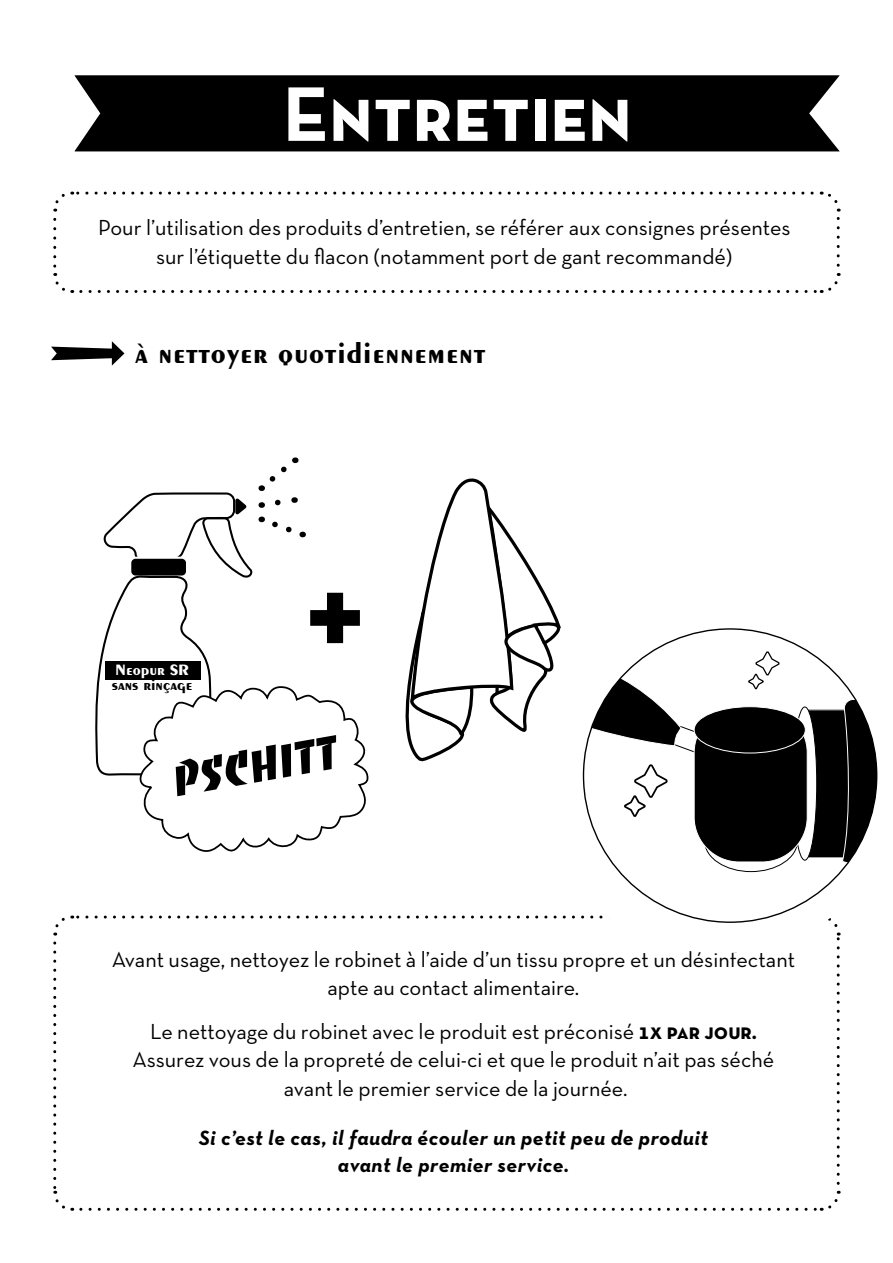
<style>
.page{position:relative;width:893px;height:1263px;background:#fff}
.page>*{position:absolute;margin:0;border:0;box-sizing:border-box;transform-origin:0 0}
.t1{font:133.2px "Neutra Text TF Bold SC Alt";color:#000}
.t2{font:700 78.6px "Neutraface Text";color:#fff}
.t3{font:46.05px "Banco Std";color:#000}
.t4{font:700 30px "Peignot LT Std";letter-spacing:.025em;color:#000}
.t5{font:22.2px/28.5px "Neutra Text TF";color:#000;text-align:center}
.t6{font:italic 700 21px/27px "Neutra Text";letter-spacing:.025em;color:#000;text-align:center}
.t7{font:700 16.05px "Peignot LT Std";color:#000}
.t8{font:700 16.05px "Peignot LT Std";color:#fff}
.s1{font-family:"Neutra Text TF Bold SC Alt"}
</style>
<div class="page">
<div style="left:74px;top:75px;width:766px;height:77px;background:#000"></div>
<svg style="left:95px;top:457px;width:274px;height:395px"></svg>
<div style="left:105px;top:661px;width:96px;height:18px;background:#000"></div>
<svg style="left:405px;top:478px;width:138px;height:284px"></svg>
<svg style="left:51px;top:341px;width:73px;height:25px"></svg>
<svg style="left:53px;top:219px;width:20px;height:74px"></svg>
<svg style="left:81px;top:273px;width:760px;height:20px"></svg>
<svg style="left:821px;top:191px;width:19px;height:74px"></svg>
<svg style="left:53px;top:191px;width:759px;height:21px"></svg>
<svg style="left:53px;top:943px;width:20px;height:268px"></svg>
<svg style="left:81px;top:1191px;width:760px;height:20px"></svg>
<svg style="left:836px;top:955px;width:4px;height:228px"></svg>
<svg style="left:53px;top:915px;width:476px;height:20px"></svg>
<svg style="left:531px;top:588px;width:347px;height:362px"></svg>
<div style="left:583px;top:629px;width:294px;height:293px;background:#fff;border-radius:50%"></div>
<svg style="left:802px;top:658px;width:75px;height:232px"></svg>
<div style="left:793px;top:707px;width:24px;height:153px;background:#fff;border-radius:50%"></div>
<div style="left:793px;top:707px;width:24px;height:153px;border:1px solid #000;border-radius:50%"></div>
<div style="left:694px;top:708px;width:113px;height:154px;background:#000;border-radius:45px"></div>
<div style="left:694px;top:707px;width:111px;height:46px;background:#000;border-radius:50%"></div>
<div style="left:694px;top:706px;width:112px;height:47px;border:1px solid #fff;border-radius:50%"></div>
<svg style="left:583px;top:646px;width:158px;height:173px"></svg>
<svg style="left:748px;top:651px;width:32px;height:39px"></svg>
<h2 class="t2" style="left:283px;top:63px;width:350px">Entretien</h2>
<p class="t5" style="left:98px;top:213px;width:694px">Pour l’utilisation des produits d’entretien, se référer aux consignes présentes sur l’étiquette du flacon (notamment port de gant recommandé)</p>
<h3 class="t4" style="left:135px;top:335px;width:352px">à nettoyer quotidiennement</h3>
<p class="t8" style="left:115px;top:661px;width:75px">Neopur SR</p>
<p class="t7" style="left:112px;top:676px;width:82px">sans rinçage</p>
<h1 class="t1" style="left:302px;top:525px;width:68px">+</h1>
<h3 class="t3" style="left:170px;top:755px;width:168px;rotate:-10deg">pschitt</h3>
<p class="t5" style="left:112px;top:944px;width:685px">Avant usage, nettoyez le robinet à l’aide d’un tissu propre et un désinfectant apte au contact alimentaire.</p>
<p class="t5" style="left:133px;top:1016px;width:643px">Le nettoyage du robinet avec le produit est préconisé <span class="s1">1x par jour.<br></span>Assurez vous de la propreté de celui-ci et que le produit n’ait pas séché avant le premier service de la journée.</p>
<p class="t6" style="left:199px;top:1124px;width:511px">Si c’est le cas, il faudra écouler un petit peu de produit avant le premier service.</p>
</div>
